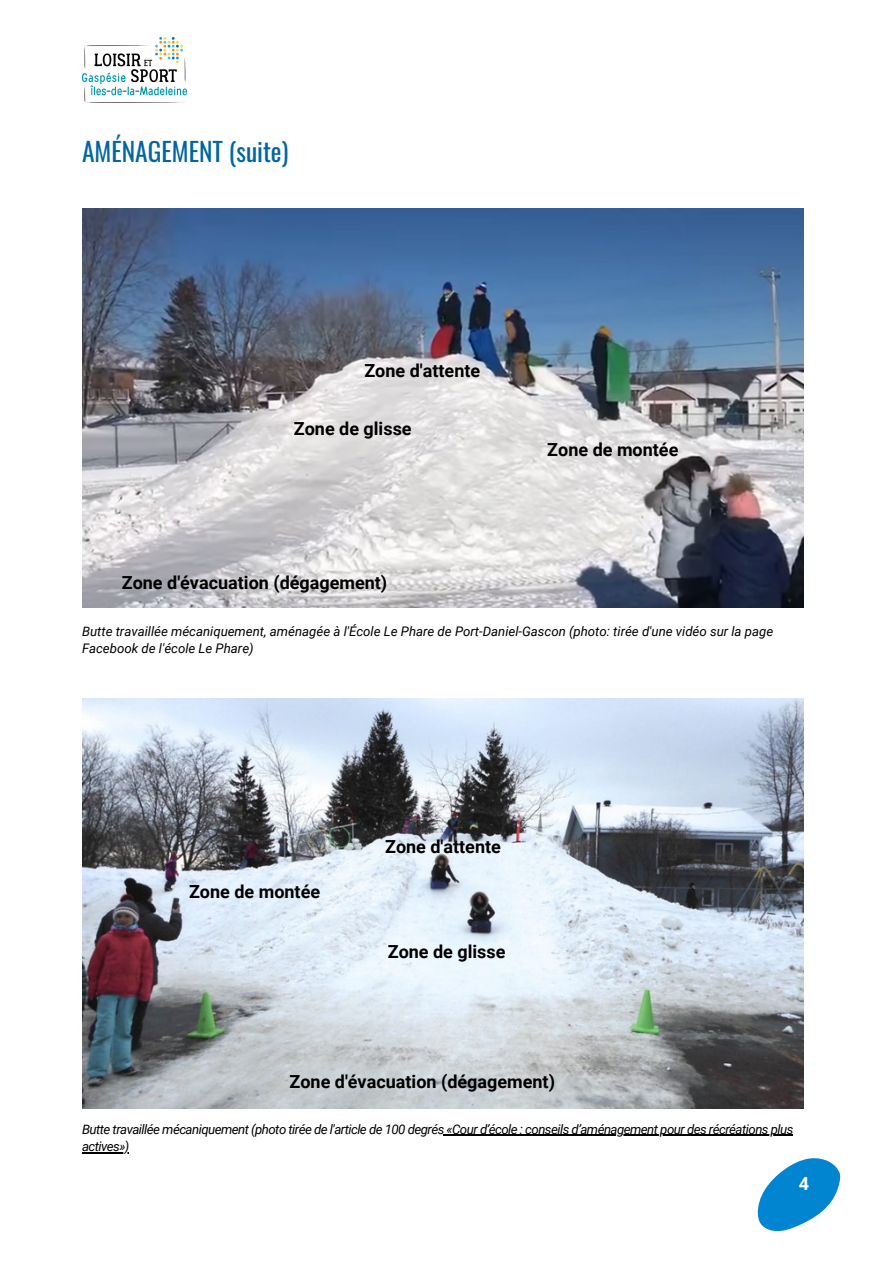
<style>
.page{position:relative;width:893px;height:1264px;background:#fff}
.page>*{position:absolute;margin:0;border:0;box-sizing:border-box;transform-origin:0 0}
.t1{font:25.5px "Oswald";color:#0065a1}
.t2{font:700 18px "Roboto";color:#000}
.t3{font:700 18px "Roboto";color:#fff}
.t4{font:italic 13.2px/17.5px "Roboto";color:#000}
.t5{font:italic 13.2px/17.5px "Roboto";letter-spacing:-.04em;color:#000}
</style>
<div class="page">
<img style="left:82px;top:37px;width:105px;height:65px">
<img style="left:82px;top:698px;width:721px;height:410px">
<img style="left:82px;top:208px;width:721px;height:400px">
<hr style="left:444px;top:1134px;width:348px;height:1px;background:#000">
<hr style="left:82px;top:1152px;width:47px;height:1px;background:#000">
<svg style="left:757px;top:1158px;width:83px;height:74px"></svg>
<p class="t1" style="left:82px;top:131px;width:208px">AMÉNAGEMENT (suite)</p>
<p class="t2" style="left:364px;top:360px;width:117px">Zone d'attente</p>
<p class="t2" style="left:294px;top:418px;width:119px">Zone de glisse</p>
<p class="t2" style="left:122px;top:572px;width:267px">Zone d'évacuation (dégagement)</p>
<p class="t2" style="left:547px;top:440px;width:133px">Zone de montée</p>
<p class="t4" style="left:82px;top:622px;width:692px">Butte travaillée mécaniquement, aménagée à l'École Le Phare de Port-Daniel-Gascon (photo: tirée d'une vidéo sur la page<br>Facebook de l'école Le Phare)</p>
<p class="t2" style="left:189px;top:881px;width:133px">Zone de montée</p>
<p class="t2" style="left:385px;top:836px;width:117px">Zone d'attente</p>
<p class="t2" style="left:388px;top:941px;width:119px">Zone de glisse</p>
<p class="t2" style="left:289px;top:1071px;width:267px">Zone d'évacuation (dégagement)</p>
<p class="t5" style="left:82px;top:1120px;width:712px">Butte travaillée mécaniquement (photo tirée de l'article de 100 degrés «Cour d’école : conseils d’aménagement pour des récréations plus actives»)</p>
<p class="t3" style="left:798px;top:1173px;width:12px">4</p>
</div>
